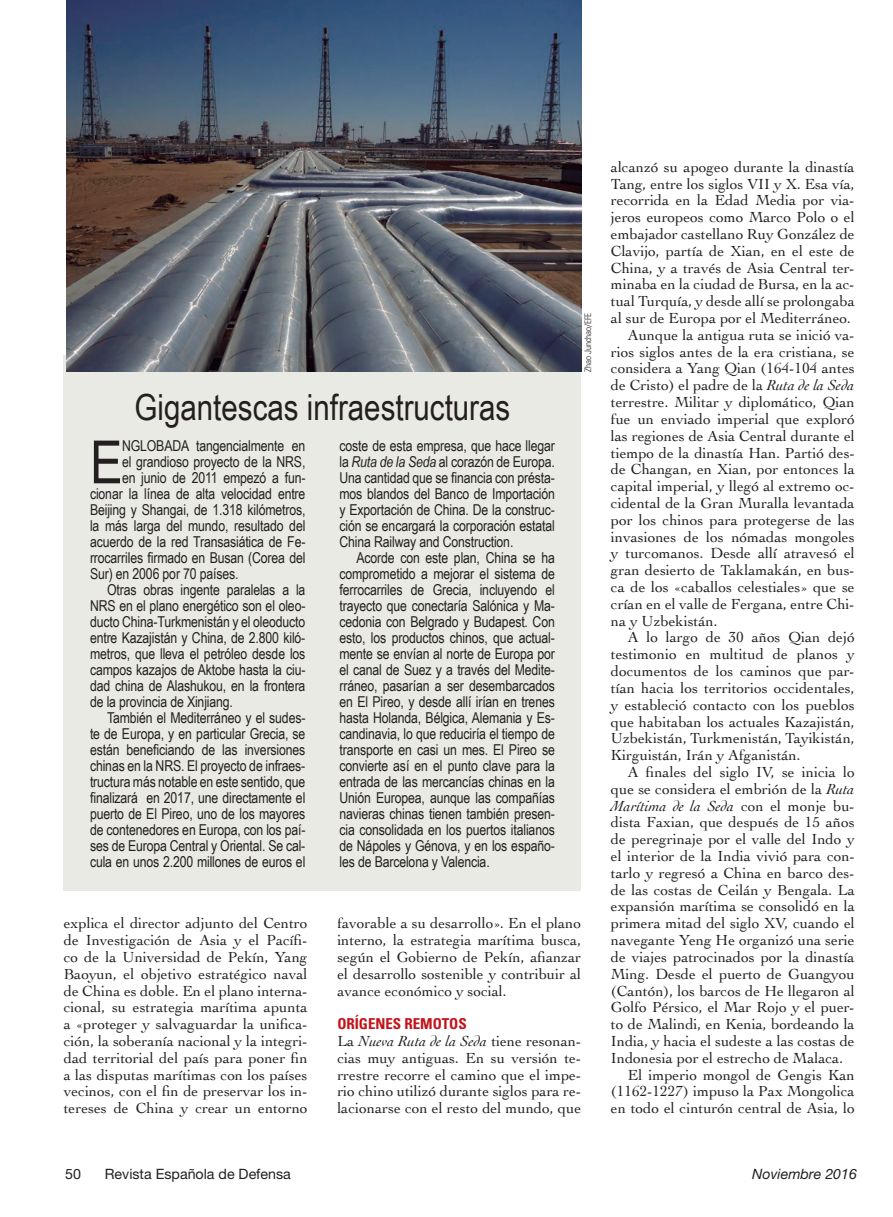
<style>
.page{position:relative;width:893px;height:1217px;background:#fff}
.page>*{position:absolute;margin:0;border:0;box-sizing:border-box;transform-origin:0 0}
.t1{font:59.7px "Arial Narrow";color:#231f20}
.t2{font:36px "Arial Narrow";color:#231f20}
.t3{font:15.3px/16.8px "Cochin";color:#231f20;text-align:justify}
.t4{font:italic 15.3px "Cochin";color:#231f20}
.t5{font:15px/16px "Arial Narrow";letter-spacing:-.01em;color:#231f20;text-align:justify}
.t6{font:700 condensed 15px "Univers";letter-spacing:-.005em;color:#c4121a}
.t7{font:14.25px "Helvetica Neue";color:#231f20}
.t8{font:italic 14.25px "Helvetica Neue";color:#231f20}
.t9{font:300 condensed 9px "Univers";letter-spacing:-.005em;color:#231f20}
.s1{font-style:italic}
.s2{font-style:normal}
</style>
<div class="page">
<div style="left:64px;top:355px;width:517px;height:536px;background:#eaeae4"></div>
<img style="left:66px;top:0;width:515px;height:371px">
<h2 class="t2" style="left:135px;top:380px;width:377px">Gigantescas infraestructuras</h2>
<h1 class="t1" style="left:90px;top:418px;width:34px">E</h1>
<p class="t5" style="left:122px;top:437px;width:185px">nglobada tangencialmente en</p>
<p class="t5" style="left:122px;top:453px;width:185px">el grandioso proyecto de la NRS,</p>
<p class="t5" style="left:122px;top:469px;width:185px">en junio de 2011 empezó a fun-</p>
<p class="t5" style="left:90px;top:485px;width:217px">cionar la línea de alta velocidad entre</p>
<p class="t5" style="left:90px;top:501px;width:217px">Beijing y Shangai, de 1.318 kilómetros,</p>
<p class="t5" style="left:90px;top:517px;width:217px">la más larga del mundo, resultado del</p>
<p class="t5" style="left:90px;top:533px;width:217px">acuerdo de la red Transasiática de Fe-</p>
<p class="t5" style="left:90px;top:549px;width:217px">rrocarriles firmado en Busan (Corea del</p>
<p class="t5" style="left:90px;top:565px;width:150px">Sur) en 2006 por 70 países.</p>
<p class="t5" style="left:107px;top:581px;width:200px">Otras obras ingente paralelas a la</p>
<p class="t5" style="left:90px;top:597px;width:217px">NRS en el plano energético son el oleo-</p>
<p class="t5" style="left:90px;top:613px;width:217px">ducto China-Turkmenistán y el oleoducto</p>
<p class="t5" style="left:90px;top:629px;width:217px">entre Kazajistán y China, de 2.800 kiló-</p>
<p class="t5" style="left:90px;top:645px;width:217px">metros, que lleva el petróleo desde los</p>
<p class="t5" style="left:90px;top:661px;width:217px">campos kazajos de Aktobe hasta la ciu-</p>
<p class="t5" style="left:90px;top:677px;width:217px">dad china de Alashukou, en la frontera</p>
<p class="t5" style="left:90px;top:693px;width:144px">de la provincia de Xinjiang.</p>
<p class="t5" style="left:107px;top:709px;width:200px">También el Mediterráneo y el sudes-</p>
<p class="t5" style="left:90px;top:725px;width:217px">te de Europa, y en particular Grecia, se</p>
<p class="t5" style="left:90px;top:741px;width:217px">están beneficiando de las inversiones</p>
<p class="t5" style="left:90px;top:757px;width:217px">chinas en la NRS. El proyecto de infraes-</p>
<p class="t5" style="left:90px;top:773px;width:217px">tructura más notable en este sentido, que</p>
<p class="t5" style="left:90px;top:789px;width:217px">finalizará en 2017, une directamente el</p>
<p class="t5" style="left:90px;top:805px;width:217px">puerto de El Pireo, uno de los mayores</p>
<p class="t5" style="left:90px;top:821px;width:217px">de contenedores en Europa, con los paí-</p>
<p class="t5" style="left:90px;top:837px;width:217px">ses de Europa Central y Oriental. Se cal-</p>
<p class="t5" style="left:90px;top:852px;width:217px">cula en unos 2.200 millones de euros el</p>
<p class="t5" style="left:339px;top:437px;width:217px">coste de esta empresa, que hace llegar la <span class="s1">Ruta de la Seda</span> al corazón de Europa.<br>Una cantidad que se financia con présta&shy;mos blandos del Banco de Importación y Exportación de China. De la construc&shy;ción se encargará la corporación estatal China Railway and Construction.</p>
<p class="t5" style="left:339px;top:549px;width:217px;text-indent:17px">Acorde con este plan, China se ha comprometido a mejorar el sistema de ferrocarriles de Grecia, incluyendo el trayecto que conectaría Salónica y Ma&shy;cedonia con Belgrado y Budapest. Con esto, los productos chinos, que actual&shy;mente se envían al norte de Europa por el canal de Suez y a través del Medite&shy;rráneo, pasarían a ser desembarcados en El Pireo, y desde allí irían en trenes hasta Holanda, Bélgica, Alemania y Es&shy;candinavia, lo que reduciría el tiempo de transporte en casi un mes. El Pireo se convierte así en el punto clave para la entrada de las mercancías chinas en la Unión Europea, aunque las compañías navieras chinas tienen también presen&shy;cia consolidada en los puertos italianos de Nápoles y Génova, y en los españo&shy;les de Barcelona y Valencia.</p>
<p class="t9" style="left:583px;top:372px;width:61px;rotate:-90deg">Zhao Junchao/EFE</p>
<p class="t3" style="left:64px;top:914px;width:245px">explica el director adjunto del Centro de Investigación de Asia y el Pacífi&shy;co de la Universidad de Pekín, Yang Baoyun, el objetivo estratégico naval de China es doble. En el plano interna&shy;cional, su estrategia marítima apunta a «proteger y salvaguardar la unifica&shy;ción, la soberanía nacional y la integri&shy;dad territorial del país para poner fin a las disputas marítimas con los países vecinos, con el fin de preservar los in&shy;tereses de China y crear un entorno</p>
<p class="t3" style="left:337px;top:914px;width:245px">favorable a su desarrollo». En el plano interno, la estrategia marítima busca, según el Gobierno de Pekín, afianzar el desarrollo sostenible y contribuir al avance económico y social.</p>
<p class="t6" style="left:337px;top:1014px;width:131px">ORÍGENES REMOTOS</p>
<p class="t3" style="left:337px;top:1031px;width:245px">La <span class="s1">Nueva Ruta de la Seda</span> tiene resonan&shy;cias muy antiguas. En su versión te&shy;rrestre recorre el camino que el impe&shy;rio chino utilizó durante siglos para re&shy;lacionarse con el resto del mundo, que</p>
<p class="t3" style="left:611px;top:158px;width:245px">alcanzó su apogeo durante la dinastía</p>
<p class="t3" style="left:611px;top:174px;width:245px">Tang, entre los siglos VII y X. Esa vía,</p>
<p class="t3" style="left:611px;top:191px;width:245px">recorrida en la Edad Media por via-</p>
<p class="t3" style="left:611px;top:208px;width:245px">jeros europeos como Marco Polo o el</p>
<p class="t3" style="left:611px;top:225px;width:245px">embajador castellano Ruy González de</p>
<p class="t3" style="left:611px;top:242px;width:245px">Clavijo, partía de Xian, en el este de</p>
<p class="t3" style="left:611px;top:258px;width:245px">China, y a través de Asia Central ter-</p>
<p class="t3" style="left:611px;top:275px;width:245px">minaba en la ciudad de Bursa, en la ac-</p>
<p class="t3" style="left:611px;top:292px;width:245px">tual Turquía, y desde allí se prolongaba</p>
<p class="t3" style="left:611px;top:309px;width:242px">al sur de Europa por el Mediterráneo.</p>
<p class="t3" style="left:628px;top:326px;width:228px">Aunque la antigua ruta se inició va-</p>
<p class="t3" style="left:611px;top:342px;width:245px">rios siglos antes de la era cristiana, se</p>
<p class="t3" style="left:611px;top:359px;width:245px">considera a Yang Qian (164-104 antes</p>
<p class="t3" style="left:611px;top:376px;width:245px">de Cristo) el padre de la <span class="s1">Ruta de la Seda</span></p>
<p class="t3" style="left:611px;top:393px;width:245px">terrestre. Militar y diplomático, Qian</p>
<p class="t3" style="left:611px;top:410px;width:245px">fue un enviado imperial que exploró</p>
<p class="t3" style="left:611px;top:426px;width:245px">las regiones de Asia Central durante el</p>
<p class="t3" style="left:611px;top:443px;width:245px">tiempo de la dinastía Han. Partió des-</p>
<p class="t3" style="left:611px;top:460px;width:245px">de Changan, en Xian, por entonces la</p>
<p class="t3" style="left:611px;top:477px;width:245px">capital imperial, y llegó al extremo oc-</p>
<p class="t3" style="left:611px;top:494px;width:245px">cidental de la Gran Muralla levantada</p>
<p class="t3" style="left:611px;top:510px;width:245px">por los chinos para protegerse de las</p>
<p class="t3" style="left:611px;top:527px;width:245px">invasiones de los nómadas mongoles</p>
<p class="t3" style="left:611px;top:544px;width:245px">y turcomanos. Desde allí atravesó el</p>
<p class="t3" style="left:611px;top:561px;width:245px">gran desierto de Taklamakán, en bus-</p>
<p class="t3" style="left:611px;top:578px;width:245px">ca de los «caballos celestiales» que se</p>
<p class="t3" style="left:611px;top:594px;width:245px">crían en el valle de Fergana, entre Chi-</p>
<p class="t3" style="left:611px;top:611px;width:108px">na y Uzbekistán.</p>
<p class="t3" style="left:628px;top:628px;width:228px">A lo largo de 30 años Qian dejó</p>
<p class="t3" style="left:611px;top:645px;width:245px">testimonio en multitud de planos y</p>
<p class="t3" style="left:611px;top:662px;width:245px">documentos de los caminos que par-</p>
<p class="t3" style="left:611px;top:678px;width:245px">tían hacia los territorios occidentales,</p>
<p class="t3" style="left:611px;top:695px;width:245px">y estableció contacto con los pueblos</p>
<p class="t3" style="left:611px;top:712px;width:245px">que habitaban los actuales Kazajistán,</p>
<p class="t3" style="left:611px;top:729px;width:245px">Uzbekistán, Turkmenistán, Tayikistán,</p>
<p class="t3" style="left:611px;top:746px;width:191px">Kirguistán, Irán y Afganistán.</p>
<p class="t3" style="left:628px;top:762px;width:228px">A finales del siglo IV, se inicia lo</p>
<p class="t3" style="left:611px;top:779px;width:245px">que se considera el embrión de la <span class="s1">Ruta</span></p>
<p class="t4" style="left:611px;top:795px;width:245px">Marítima de la Seda <span class="s2">con el monje bu-</span></p>
<p class="t3" style="left:611px;top:813px;width:245px">dista Faxian, que después de 15 años</p>
<p class="t3" style="left:611px;top:830px;width:245px">de peregrinaje por el valle del Indo y</p>
<p class="t3" style="left:611px;top:846px;width:245px">el interior de la India vivió para con-</p>
<p class="t3" style="left:611px;top:863px;width:245px">tarlo y regresó a China en barco des-</p>
<p class="t3" style="left:611px;top:880px;width:245px">de las costas de Ceilán y Bengala. La</p>
<p class="t3" style="left:611px;top:897px;width:245px">expansión marítima se consolidó en la</p>
<p class="t3" style="left:611px;top:914px;width:245px">primera mitad del siglo XV, cuando el</p>
<p class="t3" style="left:611px;top:930px;width:245px">navegante Yeng He organizó una serie</p>
<p class="t3" style="left:611px;top:947px;width:245px">de viajes patrocinados por la dinastía</p>
<p class="t3" style="left:611px;top:964px;width:245px">Ming. Desde el puerto de Guangyou</p>
<p class="t3" style="left:611px;top:981px;width:245px">(Cantón), los barcos de He llegaron al</p>
<p class="t3" style="left:611px;top:998px;width:245px">Golfo Pérsico, el Mar Rojo y el puer-</p>
<p class="t3" style="left:611px;top:1014px;width:245px">to de Malindi, en Kenia, bordeando la</p>
<p class="t3" style="left:611px;top:1031px;width:245px">India, y hacia el sudeste a las costas de</p>
<p class="t3" style="left:611px;top:1048px;width:234px">Indonesia por el estrecho de Malaca.</p>
<p class="t3" style="left:628px;top:1065px;width:228px">El imperio mongol de Gengis Kan</p>
<p class="t3" style="left:611px;top:1082px;width:245px">(1162-1227) impuso la Pax Mongolica</p>
<p class="t3" style="left:611px;top:1098px;width:245px">en todo el cinturón central de Asia, lo</p>
<p class="t7" style="left:65px;top:1164px;width:17px">50</p>
<p class="t7" style="left:105px;top:1164px;width:188px">Revista Española de Defensa</p>
<p class="t8" style="left:752px;top:1164px;width:106px">Noviembre 2016</p>
</div>
